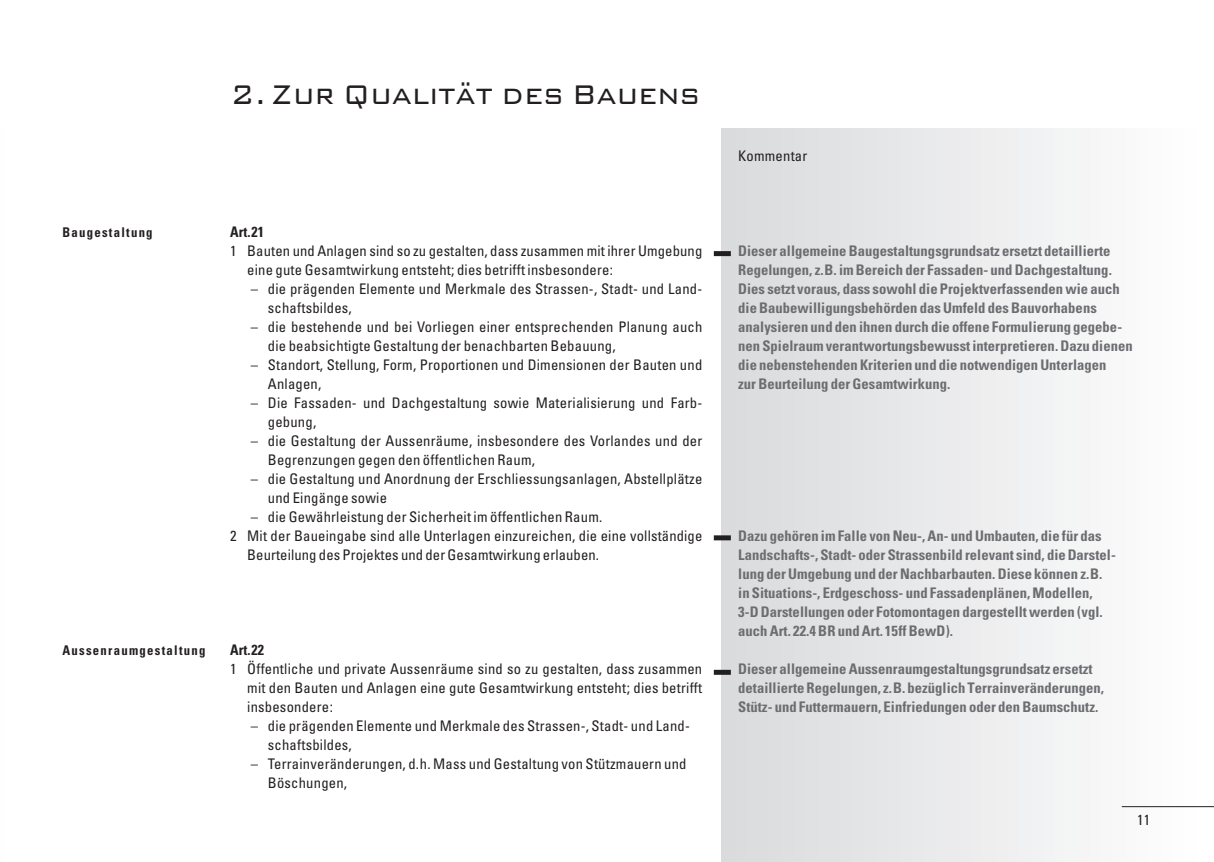
<style>
.page{position:relative;width:1214px;height:862px;background:#fff}
.page>*{position:absolute;margin:0;border:0;box-sizing:border-box;transform-origin:0 0}
.t1{font:300 36px "Bank Gothic BT";color:#231f20;scale:.9 1}
.t2{font:condensed 14.6px/19px "Univers";letter-spacing:.015em;color:#231f20}
.t3{font:700 condensed 14.6px/19px "Univers";letter-spacing:.005em;color:#6c6d70}
.t4{font:700 condensed 14.6px "Univers";letter-spacing:.005em;color:#231f20;scale:.96 1}
.t5{font:700 condensed 13.4px "Univers";letter-spacing:.1em;color:#231f20;scale:.95 1}
</style>
<div class="page">
<div style="left:721px;top:128px;width:481px;height:734px;background:linear-gradient(to right,#d9dadc,#fefefe)"></div>
<div style="left:713px;top:251px;width:17px;height:5px;background:#231f20"></div>
<div style="left:713px;top:535px;width:17px;height:5px;background:#231f20"></div>
<div style="left:713px;top:670px;width:17px;height:5px;background:#231f20"></div>
<hr style="left:1121px;top:806px;width:92px;height:1px;background:#231f20">
<h1 class="t1" style="left:230px;top:76px;width:523px">2.Zur Qualität des Bauens</h1>
<p class="t5" style="left:62px;top:224px;width:96px">Baugestaltung</p>
<p class="t4" style="left:230px;top:223px;width:37px">Art.21</p>
<p class="t2" style="left:247px;top:241px;width:456px;text-indent:-17px">1 Bauten und Anlagen sind so zu gestalten, dass zusammen mit ihrer Umgebung eine gute Gesamtwirkung entsteht; dies betrifft insbesondere:</p>
<p class="t2" style="left:268px;top:279px;width:436px;text-indent:-17px">– die prägenden Elemente und Merkmale des Strassen-, Stadt- und Land&shy;schaftsbildes,</p>
<p class="t2" style="left:268px;top:317px;width:436px;text-indent:-17px">– die bestehende und bei Vorliegen einer entsprechenden Planung auch die beabsichtigte Gestaltung der benachbarten Bebauung,</p>
<p class="t2" style="left:268px;top:355px;width:436px;text-indent:-17px">– Standort, Stellung, Form, Proportionen und Dimensionen der Bauten und<br>Anlagen,</p>
<p class="t2" style="left:268px;top:393px;width:436px;text-indent:-17px">– Die Fassaden- und Dachgestaltung sowie Materialisierung und Farb&shy;gebung,</p>
<p class="t2" style="left:268px;top:431px;width:436px;text-indent:-17px">– die Gestaltung der Aussenräume, insbesondere des Vorlandes und der<br>Begrenzungen gegen den öffentlichen Raum,</p>
<p class="t2" style="left:268px;top:469px;width:436px;text-indent:-17px">– die Gestaltung und Anordnung der Erschliessungsanlagen, Abstellplätze und Eingänge sowie</p>
<p class="t2" style="left:251px;top:507px;width:353px">– die Gewährleistung der Sicherheit im öffentlichen Raum.</p>
<p class="t2" style="left:230px;top:526px;width:473px">2 Mit der Baueingabe sind alle Unterlagen einzureichen, die eine vollständige</p>
<p class="t2" style="left:247px;top:545px;width:353px">Beurteilung des Projektes und der Gesamtwirkung erlauben.</p>
<p class="t5" style="left:62px;top:642px;width:152px">Aussenraumgestaltung</p>
<p class="t4" style="left:230px;top:641px;width:37px">Art.22</p>
<p class="t2" style="left:247px;top:659px;width:456px;text-align:justify;text-indent:-17px">1 Öffentliche und private Aussenräume sind so zu gestalten, dass zusammen mit den Bauten und Anlagen eine gute Gesamtwirkung entsteht; dies betrifft insbesondere:</p>
<p class="t2" style="left:268px;top:716px;width:423px;text-indent:-17px">– die prägenden Elemente und Merkmale des Strassen-, Stadt- und Land&shy;schaftsbildes,</p>
<p class="t2" style="left:268px;top:754px;width:420px;text-indent:-17px">– Terrainveränderungen, d.h. Mass und Gestaltung von Stützmauern und<br>Böschungen,</p>
<p class="t2" style="left:738px;top:146px;width:71px">Kommentar</p>
<p class="t3" style="left:738px;top:241px;width:396px">Dieser allgemeine Baugestaltungsgrundsatz ersetzt detaillierte Regelungen, z.B. im Bereich der Fassaden- und Dachgestaltung.<br>Dies setzt voraus, dass sowohl die Projektverfassenden wie auch die Baubewilligungsbehörden das Umfeld des Bauvorhabens analysieren und den ihnen durch die offene Formulierung gegebe&shy;nen Spielraum verantwortungsbewusst interpretieren. Dazu dienen die nebenstehenden Kriterien und die notwendigen Unterlagen<br>zur Beurteilung der Gesamtwirkung.</p>
<p class="t3" style="left:738px;top:526px;width:379px">Dazu gehören im Falle von Neu-, An- und Umbauten, die für das Landschafts-, Stadt- oder Strassenbild relevant sind, die Darstel&shy;lung der Umgebung und der Nachbarbauten. Diese können z.B. in Situations-, Erdgeschoss- und Fassadenplänen, Modellen, 3-D Darstellungen oder Fotomontagen dargestellt werden (vgl. auch Art. 22.4 BR und Art. 15ff BewD).</p>
<p class="t3" style="left:738px;top:659px;width:367px">Dieser allgemeine Aussenraumgestaltungsgrundsatz ersetzt detaillierte Regelungen, z.B. bezüglich Terrainveränderungen,<br>Stütz- und Futtermauern, Einfriedungen oder den Baumschutz.</p>
<p class="t2" style="left:1136px;top:810px;width:14px">11</p>
</div>
